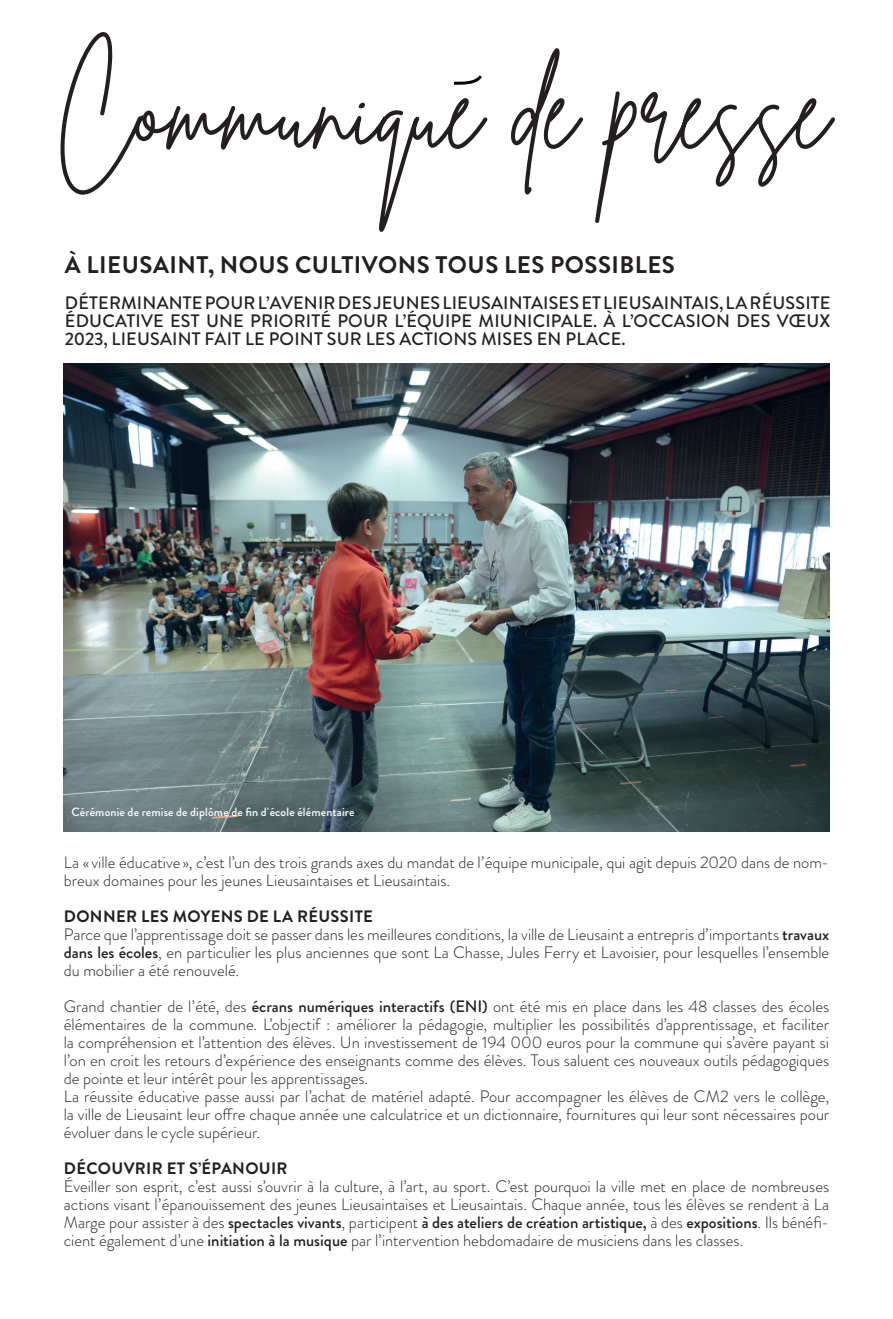
<style>
.page{position:relative;width:893px;height:1319px;background:#fff}
.page>*{position:absolute;margin:0;border:0;box-sizing:border-box;transform-origin:0 0}
.SOUS_TITRE_ARTICLE{font:700 24px "Brandon Grotesque";letter-spacing:.02em;color:#231f20}
.SOUS_TITRE_ARTICLE-2{font:500 18px/18px "Brandon Grotesque";letter-spacing:.01em;color:#231f20;text-align:justify}
.TEXTE_ARTICLE{font:300 16.5px/18px "Brandon Grotesque";color:#231f20;text-align:justify}
.SOUS_TITRE_ARTICLE-3{font:700 16.5px "Brandon Grotesque";letter-spacing:.02em;color:#231f20}
.PAROLE_ARTICLE{font:500 12px "Brandon Grotesque";letter-spacing:.015em;color:#fff}
.s1{font-weight:500}
</style>
<div class="page">
<svg style="left:60px;top:32px;width:775px;height:200px"></svg>
<svg style="left:451px;top:72px;width:34px;height:14px"></svg>
<img style="left:64px;top:363px;width:765px;height:468px">
<p class="SOUS_TITRE_ARTICLE" style="left:65px;top:248px;width:612px">À LIEUSAINT, NOUS CULTIVONS TOUS LES POSSIBLES</p>
<p class="SOUS_TITRE_ARTICLE-2" style="left:65px;top:294px;width:767px">DÉTERMINANTE POUR L’AVENIR DES JEUNES LIEUSAINTAISES ET LIEUSAINTAIS, LA RÉUSSITE ÉDUCATIVE EST UNE PRIORITÉ POUR L’ÉQUIPE MIUNICIPALE. À L’OCCASION DES VŒUX 2023, LIEUSAINT FAIT LE POINT SUR LES ACTIONS MISES EN PLACE.</p>
<p class="PAROLE_ARTICLE" style="left:71px;top:803px;width:285px">Cérémonie de remise de diplôme de fin d'école élémentaire</p>
<p class="TEXTE_ARTICLE" style="left:64px;top:853px;width:767px">La « ville éducative », c’est l’un des trois grands axes du mandat de l’équipe municipale, qui agit depuis 2020 dans de nom&shy;breux domaines pour les jeunes Lieusaintaises et Lieusaintais.</p>
<p class="SOUS_TITRE_ARTICLE-3" style="left:64px;top:904px;width:311px">DONNER LES MOYENS DE LA RÉUSSITE</p>
<p class="TEXTE_ARTICLE" style="left:64px;top:925px;width:767px">Parce que l’apprentissage doit se passer dans les meilleures conditions, la ville de Lieusaint a entrepris d’importants <span class="s1">travaux dans les écoles</span>, en particulier les plus anciennes que sont La Chasse, Jules Ferry et Lavoisier, pour lesquelles l’ensemble du mobilier a été renouvelé.</p>
<p class="TEXTE_ARTICLE" style="left:64px;top:997px;width:767px">Grand chantier de l’été, des <span class="s1">écrans numériques interactifs (ENI)</span> ont été mis en place dans les 48 classes des écoles élémentaires de la commune. L’objectif : améliorer la pédagogie, multiplier les possibilités d’apprentissage, et faciliter la compréhension et l’attention des élèves. Un investissement de 194 000 euros pour la commune qui s’avère payant si l’on en croit les retours d’expérience des enseignants comme des élèves. Tous saluent ces nouveaux outils pédagogiques de pointe et leur intérêt pour les apprentissages.</p>
<p class="TEXTE_ARTICLE" style="left:64px;top:1087px;width:767px">La réussite éducative passe aussi par l’achat de matériel adapté. Pour accompagner les élèves de CM2 vers le collège, la ville de Lieusaint leur offre chaque année une calculatrice et un dictionnaire, fournitures qui leur sont nécessaires pour évoluer dans le cycle supérieur.</p>
<p class="SOUS_TITRE_ARTICLE-3" style="left:64px;top:1156px;width:225px">DÉCOUVRIR ET S’ÉPANOUIR</p>
<p class="TEXTE_ARTICLE" style="left:64px;top:1177px;width:767px">Éveiller son esprit, c’est aussi s’ouvrir à la culture, à l’art, au sport. C’est pourquoi la ville met en place de nombreuses actions visant l’épanouissement des jeunes Lieusaintaises et Lieusaintais. Chaque année, tous les élèves se rendent à La Marge pour assister à des <span class="s1">spectacles vivants</span>, participent <span class="s1">à des ateliers de création artistique,</span> à des <span class="s1">expositions</span>. Ils bénéfi&shy;cient également d’une <span class="s1">initiation à la musique</span> par l’intervention hebdomadaire de musiciens dans les classes.</p>
</div>
